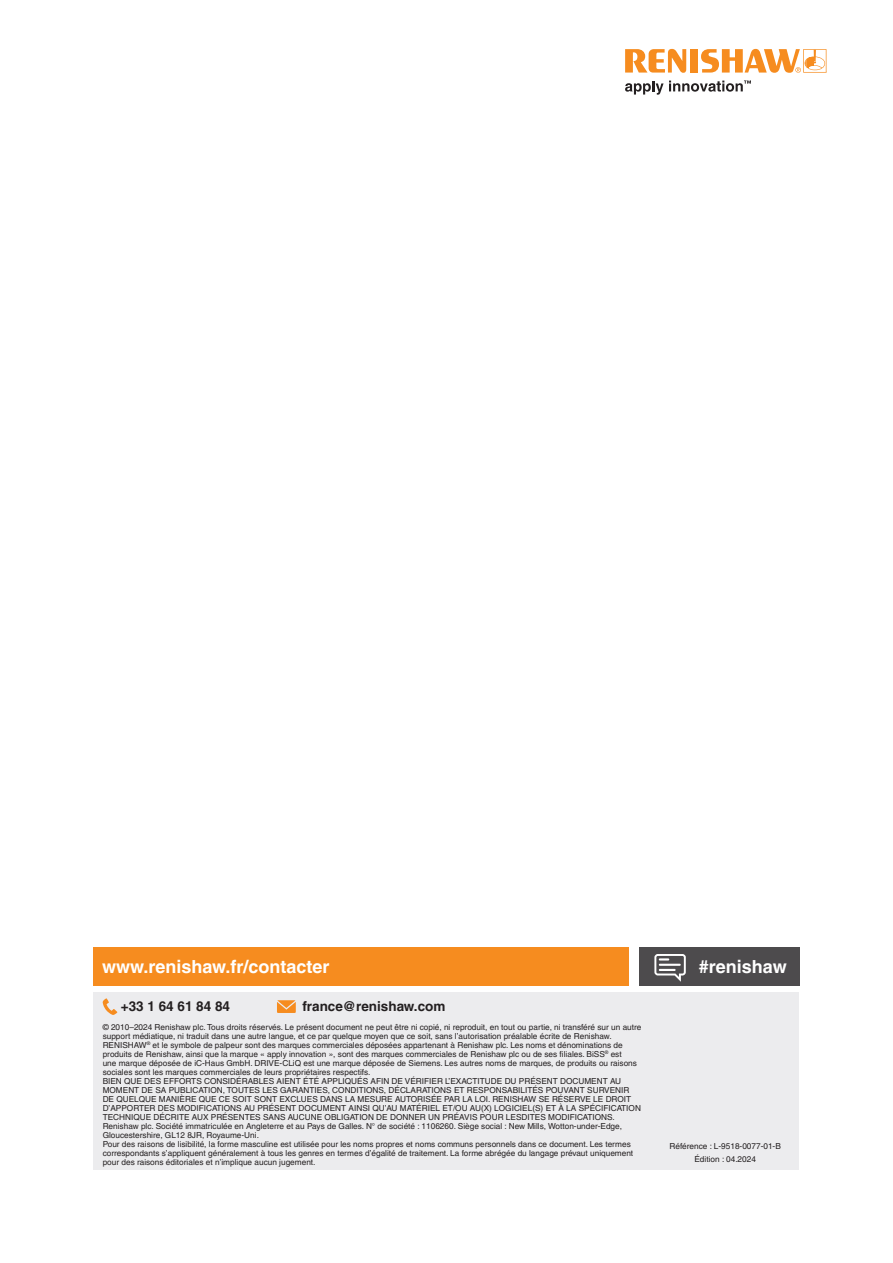
<style>
.page{position:relative;width:893px;height:1263px;background:#fff}
.page>*{position:absolute;margin:0;border:0;box-sizing:border-box;transform-origin:0 0}
.back_page_URL_white___hashtag{font:700 18px "Helvetica LT Pro";color:#fff}
.back_page_contact_details{font:700 13.5px "Helvetica LT Pro";color:#231f20}
.Disclaimer{font:8.25px/9px "Helvetica LT Pro";color:#231f20}
.Part_No{font:8.25px "Helvetica LT Pro";color:#231f20}
</style>
<div class="page">
<div style="left:94px;top:992px;width:705px;height:177px;background:#ececee"></div>
<div style="left:639px;top:947px;width:160px;height:39px;background:#4d4b4d"></div>
<svg style="left:103px;top:998px;width:14px;height:17px"></svg>
<svg style="left:277px;top:1000px;width:19px;height:13px"></svg>
<svg style="left:654px;top:954px;width:32px;height:28px"></svg>
<div style="left:94px;top:947px;width:535px;height:38px;background:#f68c1f"></div>
<svg style="left:625px;top:49px;width:61px;height:24px"></svg>
<div style="left:690px;top:49px;width:8px;height:24px;background:#f68c1f"></div>
<svg style="left:701px;top:49px;width:125px;height:24px"></svg>
<svg style="left:625px;top:80px;width:126px;height:15px"></svg>
<p class="back_page_URL_white___hashtag" style="left:102px;top:955px;width:229px">www.renishaw.fr/contacter</p>
<h1 class="back_page_URL_white___hashtag" style="left:699px;top:955px;width:89px">#renishaw</h1>
<p class="back_page_contact_details" style="left:121px;top:998px;width:111px">+33 1 64 61 84 84</p>
<p class="back_page_contact_details" style="left:302px;top:998px;width:144px">france@renishaw.com</p>
<p class="Disclaimer" style="left:103px;top:1022px;width:540px">© 2010–2024 Renishaw plc. Tous droits réservés. Le présent document ne peut être ni copié, ni reproduit, en tout ou partie, ni transféré sur un autre support médiatique, ni traduit dans une autre langue, et ce par quelque moyen que ce soit, sans l’autorisation préalable écrite de Renishaw.</p>
<p class="Disclaimer" style="left:103px;top:1040px;width:536px">RENISHAW<sup>®</sup> et le symbole de palpeur sont des marques commerciales déposées appartenant à Renishaw plc. Les noms et dénominations de produits de Renishaw, ainsi que la marque « apply innovation », sont des marques commerciales de Renishaw plc ou de ses filiales. BiSS<sup>®</sup> est une marque déposée de iC-Haus GmbH. DRIVE-CLiQ est une marque déposée de Siemens. Les autres noms de marques, de produits ou raisons sociales sont les marques commerciales de leurs propriétaires respectifs.</p>
<p class="Disclaimer" style="left:103px;top:1076px;width:540px">BIEN QUE DES EFFORTS CONSIDÉRABLES AIENT ÉTÉ APPLIQUÉS AFIN DE VÉRIFIER L’EXACTITUDE DU PRÉSENT DOCUMENT AU MOMENT DE SA PUBLICATION, TOUTES LES GARANTIES, CONDITIONS, DÉCLARATIONS ET RESPONSABILITÉS POUVANT SURVENIR DE QUELQUE MANIÈRE QUE CE SOIT SONT EXCLUES DANS LA MESURE AUTORISÉE PAR LA LOI. RENISHAW SE RÉSERVE LE DROIT D’APPORTER DES MODIFICATIONS AU PRÉSENT DOCUMENT AINSI QU’AU MATÉRIEL ET/OU AU(X) LOGICIEL(S) ET À LA SPÉCIFICATION TECHNIQUE DÉCRITE AUX PRÉSENTES SANS AUCUNE OBLIGATION DE DONNER UN PRÉAVIS POUR LESDITES MODIFICATIONS.</p>
<p class="Disclaimer" style="left:103px;top:1121px;width:521px">Renishaw plc. Société immatriculée en Angleterre et au Pays de Galles. N° de société : 1106260. Siège social : New Mills, Wotton-under-Edge,<br>Gloucestershire, GL12 8JR, Royaume-Uni.</p>
<p class="Disclaimer" style="left:103px;top:1139px;width:532px">Pour des raisons de lisibilité, la forme masculine est utilisée pour les noms propres et noms communs personnels dans ce document. Les termes correspondants s’appliquent généralement à tous les genres en termes d’égalité de traitement. La forme abrégée du langage prévaut uniquement pour des raisons éditoriales et n’implique aucun jugement.</p>
<p class="Part_No" style="left:670px;top:1141px;width:113px">Référence : L-9518-0077-01-B</p>
<p class="Part_No" style="left:694px;top:1155px;width:63px">Édition : 04.2024</p>
</div>
